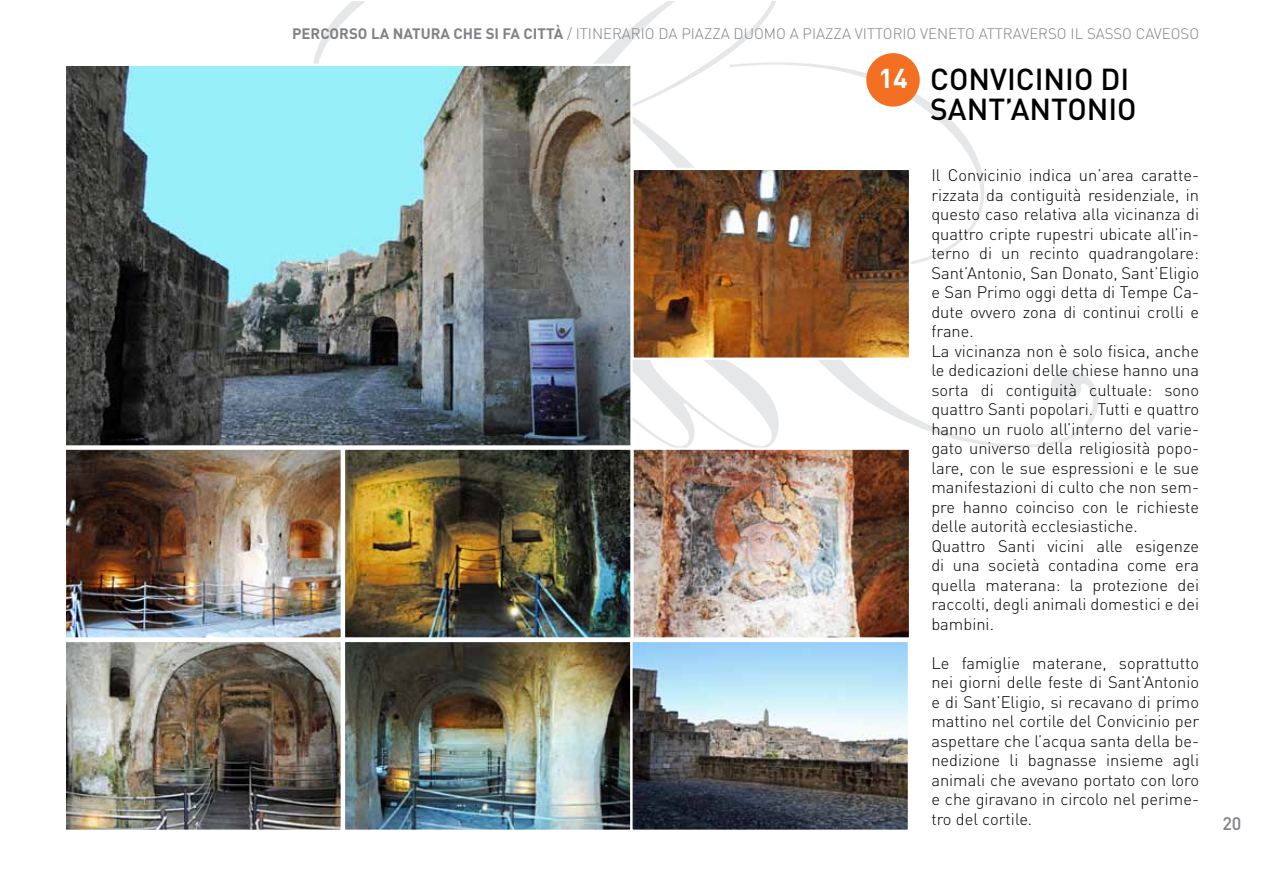
<style>
.page{position:relative;width:1263px;height:893px;background:#fff}
.page>*{position:absolute;margin:0;border:0;box-sizing:border-box;transform-origin:0 0}
.t1{font:500 30px/30px "DIN";color:#000}
.t2{font:700 27px "DIN";color:#fff}
.t3{font:500 18px "DIN";color:#808285}
.t4{font:300 16.5px/19.5px "DIN";color:#000}
.t5{font:300 15px "DIN";color:#808285}
.s1{font-weight:700}
</style>
<div class="page">
<svg style="left:313px;top:1px;width:597px;height:63px"></svg>
<svg style="left:385px;top:62px;width:713px;height:386px"></svg>
<img style="left:67px;top:67px;width:563px;height:378px">
<div style="left:64px;top:64px;width:569px;height:384px;border:2px solid #fff"></div>
<img style="left:346px;top:451px;width:284px;height:186px">
<div style="left:343px;top:448px;width:290px;height:192px;border:2px solid #fff"></div>
<img style="left:67px;top:451px;width:273px;height:186px">
<div style="left:64px;top:448px;width:279px;height:192px;border:2px solid #fff"></div>
<img style="left:346px;top:643px;width:561px;height:186px">
<div style="left:343px;top:640px;width:290px;height:192px;border:2px solid #fff"></div>
<img style="left:67px;top:643px;width:273px;height:186px">
<div style="left:64px;top:640px;width:279px;height:192px;border:2px solid #fff"></div>
<img style="left:634px;top:451px;width:274px;height:186px">
<div style="left:631px;top:448px;width:280px;height:192px;border:2px solid #fff"></div>
<div style="left:630px;top:640px;width:280px;height:192px;border:2px solid #fff"></div>
<img style="left:634px;top:171px;width:274px;height:186px">
<div style="left:631px;top:168px;width:280px;height:192px;border:2px solid #fff"></div>
<div style="left:866px;top:53px;width:54px;height:54px;background:#f36f21;border-radius:50%"></div>
<p class="t5" style="left:292px;top:24px;width:909px"><span class="s1">PERCORSO LA NATURA CHE SI FA CITTÀ</span> / ITINERARIO DA PIAZZA DUOMO A PIAZZA VITTORIO VENETO ATTRAVERSO IL SASSO CAVEOSO</p>
<h2 class="t2" style="left:878px;top:61px;width:31px">14</h2>
<h1 class="t1" style="left:930px;top:63px;width:208px">CONVICINIO DI<br>SANT’ANTONIO</h1>
<p class="t4" style="left:931px;top:165px;width:269px">Il Convicinio indica un’area caratte&shy;rizzata da contiguità residenziale, in questo caso relativa alla vicinanza di quattro cripte rupestri ubicate all’in&shy;terno di un recinto quadrangolare:<br>Sant’Antonio, San Donato, Sant’Eligio e San Primo oggi detta di Tempe Ca&shy;dute ovvero zona di continui crolli e frane.<br>La vicinanza non è solo fisica, anche le dedicazioni delle chiese hanno una sorta di contiguità cultuale: sono quattro Santi popolari. Tutti e quattro hanno un ruolo all’interno del varie&shy;gato universo della religiosità popo&shy;lare, con le sue espressioni e le sue manifestazioni di culto che non sem&shy;pre hanno coinciso con le richieste delle autorità ecclesiastiche.<br>Quattro Santi vicini alle esigenze di una società contadina come era quella materana: la protezione dei raccolti, degli animali domestici e dei bambini.</p>
<p class="t4" style="left:931px;top:653px;width:269px;text-align:justify">Le famiglie materane, soprattutto nei giorni delle feste di Sant’Antonio e di Sant’Eligio, si recavano di primo mattino nel cortile del Convicinio per aspettare che l’acqua santa della be&shy;nedizione li bagnasse insieme agli animali che avevano portato con loro e che giravano in circolo nel perime&shy;tro del cortile.</p>
<p class="t3" style="left:1222px;top:812px;width:21px">20</p>
</div>
